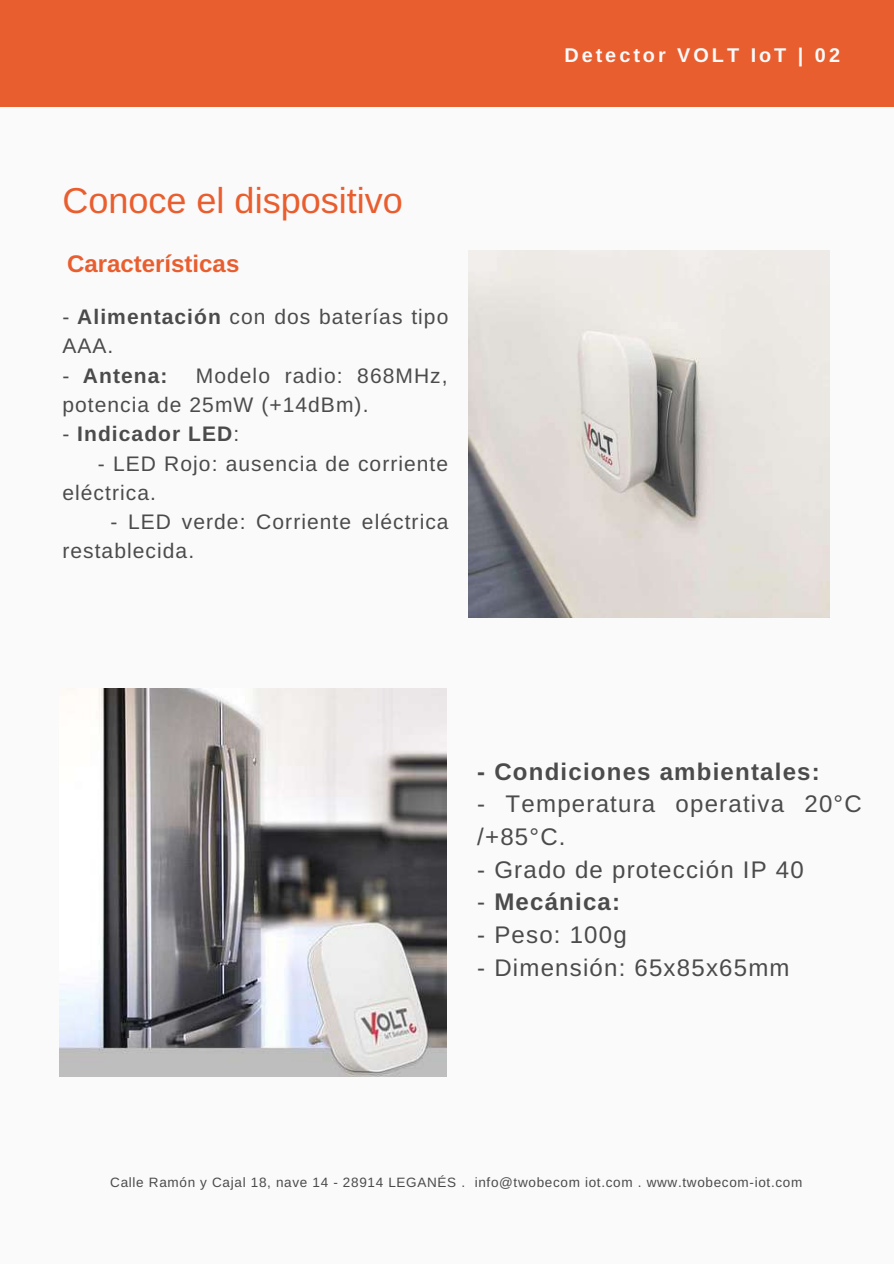
<style>
.page{position:relative;width:894px;height:1264px;background:#fff}
.page>*{position:absolute;margin:0;border:0;box-sizing:border-box;transform-origin:0 0}
.t1{font:36px "Arimo";color:#e95e2f}
.t2{font:24px/32.7px "Arimo";letter-spacing:.05em;color:#4b4b4b}
.t3{font:700 24px "Arimo";letter-spacing:.05em;color:#4b4b4b}
.t4{font:700 24px "Arimo";color:#e95e2f}
.t5{font:21px/29.2px "Arimo";letter-spacing:.05em;color:#4b4b4b}
.t6{font:700 21px "Arimo";letter-spacing:.05em;color:#4b4b4b}
.t7{font:700 19.8px "Arimo";letter-spacing:.15em;color:#fafafa}
.t8{font:13.5px "Arimo";letter-spacing:.05em;color:#4b4b4b}
.s1{font-weight:700}
.s2{font-weight:400}
</style>
<div class="page">
<div style="left:0;top:0;width:893px;height:1263px;background:#fafafa"></div>
<div style="left:0;top:0;width:893px;height:107px;background:#e95e2f"></div>
<img style="left:469px;top:250px;width:360px;height:367px">
<img style="left:59px;top:688px;width:387px;height:388px">
<h1 class="t1" style="left:62px;top:181px;width:342px">Conoce el dispositivo</h1>
<p class="t4" style="left:67px;top:250px;width:174px">Características</p>
<p class="t5" style="left:62px;top:302px;width:387px">- <span class="s1">Alimentación</span> con dos baterías tipo<br>AAA.</p>
<p class="t6" style="left:62px;top:364px;width:107px"><span class="s2">-</span> Antena:</p>
<p class="t5" style="left:62px;top:361px;width:387px;text-indent:133px">Modelo radio: 868MHz, potencia de 25mW (+14dBm).</p>
<p class="t6" style="left:62px;top:422px;width:178px"><span class="s2">-</span> Indicador LED<span class="s2">:</span></p>
<p class="t5" style="left:62px;top:448px;width:387px;text-indent:36px">- LED Rojo: ausencia de corriente eléctrica.</p>
<p class="t5" style="left:62px;top:507px;width:387px;text-indent:48px">- LED verde: Corriente eléctrica restablecida.</p>
<p class="t7" style="left:564px;top:44px;width:277px">Detector VOLT IoT | 02</p>
<p class="t3" style="left:477px;top:758px;width:344px">- Condiciones ambientales:</p>
<p class="t2" style="left:477px;top:787px;width:386px">- Temperatura operativa 20°C /+85°C.</p>
<p class="t2" style="left:477px;top:853px;width:328px">- Grado de protección IP 40</p>
<p class="t3" style="left:477px;top:888px;width:144px"><span class="s2">-</span> Mecánica:</p>
<p class="t2" style="left:477px;top:918px;width:151px">- Peso: 100g</p>
<p class="t2" style="left:477px;top:951px;width:314px">- Dimensión: 65x85x65mm</p>
<p class="t8" style="left:110px;top:1174px;width:693px">Calle Ramón y Cajal 18, nave 14 - 28914 LEGANÉS . info@twobecom iot.com . www.twobecom-iot.com</p>
</div>
